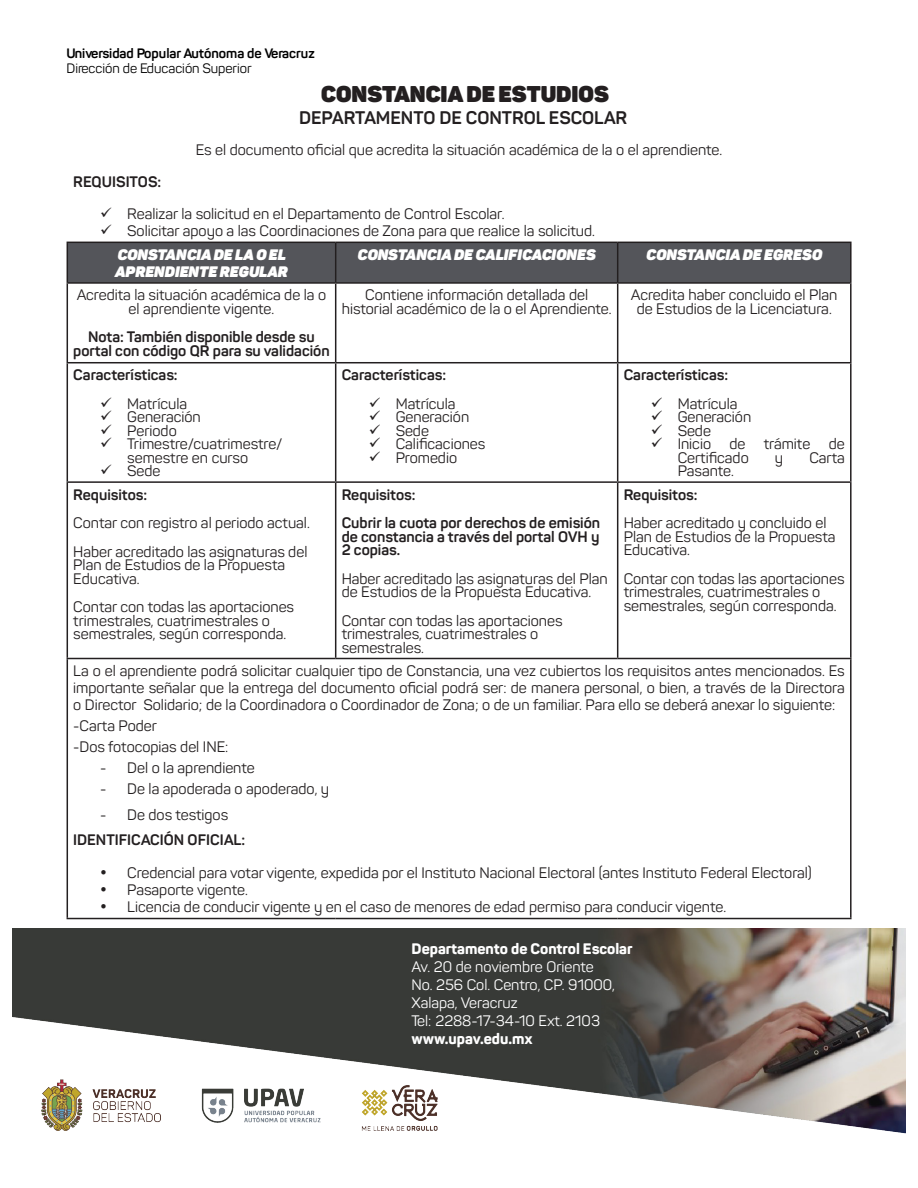
<style>
.page{position:relative;width:918px;height:1188px;background:#fff}
.page>*{position:absolute;margin:0;border:0;box-sizing:border-box;transform-origin:0 0}
.t1{font:900 22.5px "Panton";color:#231f20}
.t2{font:700 18px "Panton";color:#231f20}
.List_Paragraph{font:15px/13.5px "Panton";color:#231f20}
.t3{font:700 15px/13.5px "Panton";color:#231f20;text-align:center}
.t4{font:15px/18px "Panton";color:#fff}
.t5{font:italic 900 15px/17.2px "Panton";color:#fff}
.t6{font:800 15px "Panton";color:#fff}
.t7{font:700 13.5px "Panton";color:#000}
.t8{font:13.5px "Panton";color:#000}
</style>
<div class="page">
<hr style="left:67px;top:284px;width:1px;height:78px;background:#231f20">
<hr style="left:335px;top:284px;width:1px;height:78px;background:#231f20">
<hr style="left:617px;top:284px;width:1px;height:78px;background:#231f20">
<hr style="left:850px;top:284px;width:2px;height:78px;background:#231f20">
<hr style="left:67px;top:362px;width:269px;height:1px;background:#231f20">
<hr style="left:67px;top:363px;width:1px;height:118px;background:#231f20">
<hr style="left:336px;top:362px;width:282px;height:1px;background:#231f20">
<hr style="left:335px;top:363px;width:1px;height:118px;background:#231f20">
<hr style="left:618px;top:362px;width:234px;height:1px;background:#231f20">
<hr style="left:617px;top:363px;width:1px;height:118px;background:#231f20">
<hr style="left:850px;top:363px;width:2px;height:118px;background:#231f20">
<hr style="left:67px;top:481px;width:269px;height:2px;background:#231f20">
<hr style="left:67px;top:483px;width:1px;height:175px;background:#231f20">
<hr style="left:336px;top:481px;width:282px;height:2px;background:#231f20">
<hr style="left:335px;top:483px;width:1px;height:175px;background:#231f20">
<hr style="left:618px;top:481px;width:234px;height:2px;background:#231f20">
<hr style="left:617px;top:483px;width:1px;height:175px;background:#231f20">
<hr style="left:850px;top:483px;width:2px;height:175px;background:#231f20">
<hr style="left:67px;top:658px;width:269px;height:1px;background:#231f20">
<hr style="left:67px;top:659px;width:1px;height:259px;background:#231f20">
<hr style="left:336px;top:658px;width:282px;height:1px;background:#231f20">
<hr style="left:618px;top:658px;width:234px;height:1px;background:#231f20">
<hr style="left:850px;top:659px;width:2px;height:259px;background:#231f20">
<hr style="left:67px;top:918px;width:269px;height:1px;background:#231f20">
<hr style="left:336px;top:918px;width:282px;height:1px;background:#231f20">
<hr style="left:618px;top:918px;width:234px;height:1px;background:#231f20">
<hr style="left:618px;top:242px;width:234px;height:1px;background:#231f20">
<hr style="left:850px;top:243px;width:2px;height:39px;background:#231f20">
<hr style="left:67px;top:282px;width:269px;height:2px;background:#231f20">
<hr style="left:336px;top:282px;width:282px;height:2px;background:#231f20">
<hr style="left:618px;top:282px;width:234px;height:2px;background:#231f20">
<img style="left:13px;top:928px;width:892px;height:206px">
<svg style="left:67px;top:241px;width:784px;height:42px;background:#535358"></svg>
<p class="t7" style="left:67px;top:48px;width:250px">Universidad Popular Autónoma de Veracruz</p>
<p class="t8" style="left:67px;top:63px;width:187px">Dirección de Educación Superior</p>
<p class="t1" style="left:321px;top:79px;width:289px">CONSTANCIA DE ESTUDIOS</p>
<p class="t2" style="left:299px;top:106px;width:330px">DEPARTAMENTO DE CONTROL ESCOLAR</p>
<p class="List_Paragraph" style="left:196px;top:143px;width:528px">Es el documento oficial que acredita la situación académica de la o el aprendiente.</p>
<p class="t3" style="left:73px;top:175px;width:89px">REQUISITOS:</p>
<p class="List_Paragraph" style="left:100px;top:207px;width:406px">✓ Realizar la solicitud en el Departamento de Control Escolar.</p>
<p class="List_Paragraph" style="left:100px;top:224px;width:496px">✓ Solicitar apoyo a las Coordinaciones de Zona para que realice la solicitud.</p>
<p class="t5" style="left:115px;top:245px;width:174px">CONSTANCIA DE LA O EL<br>APRENDIENTE REGULAR</p>
<p class="t5" style="left:358px;top:245px;width:240px">CONSTANCIA DE CALIFICACIONES</p>
<p class="t5" style="left:646px;top:245px;width:177px">CONSTANCIA DE EGRESO</p>
<p class="List_Paragraph" style="left:77px;top:288px;width:251px;text-align:center">Acredita la situación académica de la o el aprendiente vigente.</p>
<p class="t3" style="left:73px;top:330px;width:258px">Nota: También disponible desde su portal con código QR para su validación</p>
<p class="List_Paragraph" style="left:342px;top:288px;width:271px;text-align:center">Contiene información detallada del historial académico de la o el Aprendiente.</p>
<p class="List_Paragraph" style="left:631px;top:288px;width:208px;text-align:center">Acredita haber concluido el Plan de Estudios de la Licenciatura.</p>
<p class="t3" style="left:73px;top:368px;width:106px">Características:</p>
<p class="List_Paragraph" style="left:100px;top:397px;width:88px">✓ Matrícula</p>
<p class="List_Paragraph" style="left:100px;top:410px;width:102px">✓ Generación</p>
<p class="List_Paragraph" style="left:100px;top:424px;width:78px">✓ Periodo</p>
<p class="List_Paragraph" style="left:100px;top:437px;width:184px">✓ Trimestre/cuatrimestre/</p>
<p class="List_Paragraph" style="left:127px;top:451px;width:122px">semestre en curso</p>
<p class="List_Paragraph" style="left:100px;top:464px;width:62px">✓ Sede</p>
<p class="t3" style="left:73px;top:487px;width:75px">Requisitos:</p>
<p class="List_Paragraph" style="left:73px;top:516px;width:238px">Contar con registro al periodo actual.</p>
<p class="List_Paragraph" style="left:73px;top:544px;width:236px">Haber acreditado las asignaturas del<br>Plan de Estudios de la Propuesta<br>Educativa.</p>
<p class="List_Paragraph" style="left:73px;top:600px;width:222px">Contar con todas las aportaciones trimestrales, cuatrimestrales o semestrales, según corresponda.</p>
<p class="t3" style="left:342px;top:368px;width:106px">Características:</p>
<p class="List_Paragraph" style="left:369px;top:397px;width:88px">✓ Matrícula</p>
<p class="List_Paragraph" style="left:369px;top:410px;width:102px">✓ Generación</p>
<p class="List_Paragraph" style="left:369px;top:424px;width:62px">✓ Sede</p>
<p class="List_Paragraph" style="left:369px;top:437px;width:118px">✓ Calificaciones</p>
<p class="List_Paragraph" style="left:369px;top:451px;width:90px">✓ Promedio</p>
<p class="t3" style="left:342px;top:487px;width:75px">Requisitos:</p>
<p class="t3" style="left:342px;top:516px;width:260px;text-align:justify">Cubrir la cuota por derechos de emisión de constancia a través del portal OVH y 2 copias.</p>
<p class="List_Paragraph" style="left:342px;top:571px;width:268px">Haber acreditado las asignaturas del Plan de Estudios de la Propuesta Educativa.</p>
<p class="List_Paragraph" style="left:342px;top:613px;width:222px">Contar con todas las aportaciones trimestrales, cuatrimestrales o semestrales.</p>
<p class="t3" style="left:624px;top:368px;width:106px">Características:</p>
<p class="List_Paragraph" style="left:651px;top:397px;width:88px">✓ Matrícula</p>
<p class="List_Paragraph" style="left:651px;top:410px;width:102px">✓ Generación</p>
<p class="List_Paragraph" style="left:651px;top:424px;width:62px">✓ Sede</p>
<p class="List_Paragraph" style="left:678px;top:437px;width:169px;text-indent:-27px">✓ Inicio de trámite de<br>Certificado</p>
<p class="List_Paragraph" style="left:775px;top:451px;width:10px">y</p>
<p class="List_Paragraph" style="left:809px;top:451px;width:37px">Carta</p>
<p class="List_Paragraph" style="left:678px;top:464px;width:58px">Pasante.</p>
<p class="t3" style="left:624px;top:487px;width:75px">Requisitos:</p>
<p class="List_Paragraph" style="left:624px;top:516px;width:213px">Haber acreditado y concluido el<br>Plan de Estudios de la Propuesta<br>Educativa.</p>
<p class="List_Paragraph" style="left:624px;top:571px;width:222px">Contar con todas las aportaciones trimestrales, cuatrimestrales o semestrales, según corresponda.</p>
<p class="List_Paragraph" style="left:73px;top:662px;width:773px;line-height:17.2px;text-align:justify">La o el aprendiente podrá solicitar cualquier tipo de Constancia, una vez cubiertos los requisitos antes mencionados. Es importante señalar que la entrega del documento oficial podrá ser: de manera personal, o bien, a través de la Directora o Director Solidario; de la Coordinadora o Coordinador de Zona; o de un familiar. Para ello se deberá anexar lo siguiente:</p>
<p class="List_Paragraph" style="left:73px;top:719px;width:85px">-Carta Poder</p>
<p class="List_Paragraph" style="left:73px;top:740px;width:157px">-Dos fotocopias del INE:</p>
<p class="List_Paragraph" style="left:100px;top:761px;width:156px">- Del o la aprendiente</p>
<p class="List_Paragraph" style="left:100px;top:782px;width:231px">- De la apoderada o apoderado, y</p>
<p class="List_Paragraph" style="left:100px;top:808px;width:130px">- De dos testigos</p>
<p class="t3" style="left:73px;top:833px;width:173px">IDENTIFICACIÓN OFICIAL:</p>
<p class="List_Paragraph" style="left:100px;top:865px;width:713px">• Credencial para votar vigente, expedida por el Instituto Nacional Electoral (antes Instituto Federal Electoral)</p>
<p class="List_Paragraph" style="left:100px;top:883px;width:149px">• Pasaporte vigente.</p>
<p class="List_Paragraph" style="left:100px;top:900px;width:627px">• Licencia de conducir vigente y en el caso de menores de edad permiso para conducir vigente.</p>
<p class="t6" style="left:412px;top:939px;width:222px">Departamento de Control Escolar</p>
<p class="t4" style="left:412px;top:958px;width:205px">Av. 20 de noviembre Oriente<br>No. 256 Col. Centro, CP. 91000,<br>Xalapa, Veracruz</p>
<p class="t6" style="left:412px;top:1029px;width:122px">www.upav.edu.mx</p>
<p class="t4" style="left:412px;top:1013px;width:190px">Tel: 2288-17-34-10 Ext. 2103</p>
</div>
